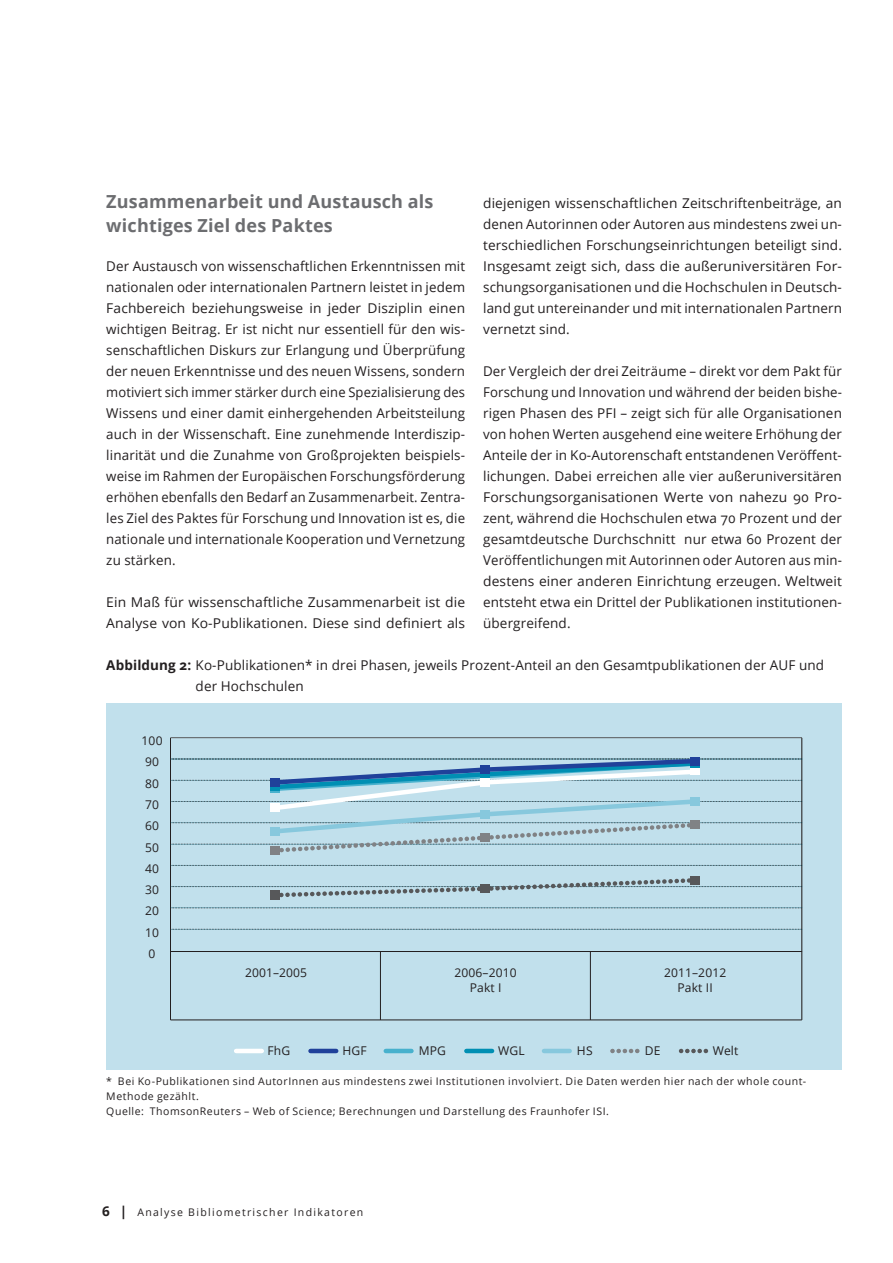
<style>
.page{position:relative;width:893px;height:1263px;background:#fff}
.page>*{position:absolute;margin:0;border:0;box-sizing:border-box;transform-origin:0 0}
._02_Subtitel_2grad{font:700 18px/24px "Open Sans";letter-spacing:.01em;color:#6c6d70}
._03_Text{font:13.5px/21px "Open Sans";letter-spacing:.01em;color:#231f20;text-align:justify}
._06_BU_Abbildung_obe{font:13.5px/21px "Open Sans";letter-spacing:.01em;color:#231f20}
.t1{font:12px/15.1px "Open Sans";letter-spacing:.01em;color:#231f20;text-align:center}
._08_Source_Versatz{font:10.5px/15px "Open Sans";letter-spacing:.05em;color:#231f20}
._08_Source_Versatz-2{font:10.5px "Open Sans";letter-spacing:.125em;color:#231f20}
.s1{font-weight:700}
.s2{font-weight:700;font-size:13.5px}
</style>
<div class="page">
<div style="left:106px;top:703px;width:736px;height:366px;background:#c1e0ec"></div>
<hr style="left:170px;top:1019px;width:632px;height:1px;background:#231f20">
<hr style="left:380px;top:951px;width:1px;height:69px;background:#231f20">
<hr style="left:590px;top:951px;width:1px;height:69px;background:#231f20">
<hr style="left:801px;top:738px;width:1px;height:282px;background:#231f20">
<hr style="left:170px;top:738px;width:1px;height:282px;background:#231f20">
<hr style="left:170px;top:951px;width:632px;height:1px;background:#231f20">
<svg style="left:171px;top:929px;width:631px;height:1px"></svg>
<svg style="left:171px;top:907px;width:631px;height:1px"></svg>
<svg style="left:171px;top:865px;width:631px;height:1px"></svg>
<hr style="left:170px;top:737px;width:632px;height:1px;background:#57585a">
<svg style="left:171px;top:875px;width:631px;height:25px"></svg>
<svg style="left:171px;top:756px;width:631px;height:99px"></svg>
<div style="left:271px;top:784px;width:9px;height:9px;background:#48b1cd"></div>
<div style="left:271px;top:890px;width:9px;height:9px;background:#57585a"></div>
<div style="left:481px;top:884px;width:9px;height:9px;background:#57585a"></div>
<div style="left:691px;top:876px;width:9px;height:9px;background:#57585a"></div>
<div style="left:271px;top:846px;width:9px;height:9px;background:#808285"></div>
<div style="left:481px;top:833px;width:9px;height:9px;background:#808285"></div>
<div style="left:691px;top:820px;width:9px;height:9px;background:#808285"></div>
<div style="left:271px;top:827px;width:9px;height:9px;background:#87c8dd"></div>
<div style="left:481px;top:810px;width:9px;height:9px;background:#87c8dd"></div>
<div style="left:691px;top:797px;width:9px;height:9px;background:#87c8dd"></div>
<div style="left:271px;top:782px;width:9px;height:9px;background:#008fb3"></div>
<div style="left:481px;top:771px;width:9px;height:9px;background:#008fb3"></div>
<svg style="left:691px;top:765px;width:9px;height:3px"></svg>
<div style="left:271px;top:778px;width:9px;height:9px;background:#20419a"></div>
<div style="left:481px;top:765px;width:9px;height:9px;background:#20419a"></div>
<div style="left:691px;top:757px;width:9px;height:8px;background:#20419a"></div>
<div style="left:271px;top:803px;width:9px;height:9px;background:#fff"></div>
<div style="left:481px;top:778px;width:9px;height:9px;background:#fff"></div>
<div style="left:691px;top:768px;width:9px;height:7px;background:#fff"></div>
<hr style="left:236px;top:1049px;width:26px;height:4px;background:#fff">
<hr style="left:311px;top:1049px;width:25px;height:4px;background:#20419a">
<hr style="left:466px;top:1049px;width:26px;height:4px;background:#008fb3">
<hr style="left:544px;top:1049px;width:26px;height:4px;background:#87c8dd">
<hr style="left:386px;top:1049px;width:25px;height:4px;background:#48b1cd">
<svg style="left:681px;top:1049px;width:26px;height:4px"></svg>
<svg style="left:612px;top:1049px;width:26px;height:4px"></svg>
<p class="_02_Subtitel_2grad" style="left:106px;top:189px;width:329px">Zusammenarbeit und Austausch als wichtiges Ziel des Paktes</p>
<p class="_03_Text" style="left:106px;top:255px;width:360px">Der Austausch von wissenschaftlichen Erkenntnissen mit nationalen oder internationalen Partnern leistet in jedem Fachbereich beziehungsweise in jeder Disziplin einen wichtigen Beitrag. Er ist nicht nur essentiell für den wis&shy;senschaftlichen Diskurs zur Erlangung und Überprüfung der neuen Erkenntnisse und des neuen Wissens, sondern motiviert sich immer stärker durch eine Spezialisierung des Wissens und einer damit einhergehenden Arbeitsteilung auch in der Wissenschaft. Eine zunehmende Interdiszip&shy;linarität und die Zunahme von Großprojekten beispiels&shy;weise im Rahmen der Europäischen Forschungsförderung erhöhen ebenfalls den Bedarf an Zusammenarbeit. Zentra&shy;les Ziel des Paktes für Forschung und Innovation ist es, die nationale und internationale Kooperation und Vernetzung zu stärken.</p>
<p class="_03_Text" style="left:106px;top:591px;width:360px">Ein Maß für wissenschaftliche Zusammenarbeit ist die<br>Analyse von Ko-Publikationen. Diese sind definiert als</p>
<p class="_03_Text" style="left:483px;top:192px;width:360px">diejenigen wissenschaftlichen Zeitschriftenbeiträge, an denen Autorinnen oder Autoren aus mindestens zwei un&shy;terschiedlichen Forschungseinrichtungen beteiligt sind.<br>Insgesamt zeigt sich, dass die außeruniversitären For&shy;schungsorganisationen und die Hochschulen in Deutsch&shy;land gut untereinander und mit internationalen Partnern vernetzt sind.</p>
<p class="_03_Text" style="left:483px;top:360px;width:360px">Der Vergleich der drei Zeiträume – direkt vor dem Pakt für Forschung und Innovation und während der beiden bishe&shy;rigen Phasen des PFI – zeigt sich für alle Organisationen von hohen Werten ausgehend eine weitere Erhöhung der Anteile der in Ko-Autorenschaft entstandenen Veröffent&shy;lichungen. Dabei erreichen alle vier außeruniversitären Forschungsorganisationen Werte von nahezu 90 Pro&shy;zent, während die Hochschulen etwa 70 Prozent und der gesamtdeutsche Durchschnitt nur etwa 60 Prozent der Veröffentlichungen mit Autorinnen oder Autoren aus min&shy;destens einer anderen Einrichtung erzeugen. Weltweit entsteht etwa ein Drittel der Publikationen institutionen&shy;übergreifend.</p>
<p class="_06_BU_Abbildung_obe" style="left:196px;top:654px;width:630px;text-indent:-89px"><span class="s1">Abbildung 2:</span> Ko-Publikationen* in drei Phasen, jeweils Prozent-Anteil an den Gesamtpublikationen der AUF und der Hochschulen</p>
<p class="t1" style="left:142px;top:733px;width:22px">100</p>
<p class="t1" style="left:145px;top:754px;width:15px">90</p>
<p class="t1" style="left:145px;top:775px;width:15px">80</p>
<p class="t1" style="left:145px;top:797px;width:15px">70</p>
<p class="t1" style="left:145px;top:818px;width:15px">60</p>
<p class="t1" style="left:145px;top:839px;width:15px">50</p>
<p class="t1" style="left:145px;top:861px;width:15px">40</p>
<p class="t1" style="left:145px;top:882px;width:15px">30</p>
<p class="t1" style="left:145px;top:903px;width:15px">20</p>
<p class="t1" style="left:145px;top:924px;width:15px">10</p>
<p class="t1" style="left:149px;top:946px;width:8px">0</p>
<p class="t1" style="left:245px;top:965px;width:64px">2001–2005</p>
<p class="t1" style="left:454px;top:965px;width:64px">2006–2010<br>Pakt I</p>
<p class="t1" style="left:664px;top:965px;width:64px">2011–2012<br>Pakt II</p>
<p class="t1" style="left:267px;top:1042px;width:24px">FhG</p>
<p class="t1" style="left:342px;top:1042px;width:26px">HGF</p>
<p class="t1" style="left:419px;top:1042px;width:29px">MPG</p>
<p class="t1" style="left:498px;top:1042px;width:28px">WGL</p>
<p class="t1" style="left:577px;top:1042px;width:17px">HS</p>
<p class="t1" style="left:645px;top:1042px;width:17px">DE</p>
<p class="t1" style="left:713px;top:1042px;width:27px">Welt</p>
<p class="_08_Source_Versatz" style="left:106px;top:1073px;width:701px">* Bei Ko-Publikationen sind AutorInnen aus mindestens zwei Institutionen involviert. Die Daten werden hier nach der whole count-<br>Methode gezählt.<br>Quelle: ThomsonReuters – Web of Science; Berechnungen und Darstellung des Fraunhofer ISI.</p>
<p class="_08_Source_Versatz-2" style="left:102px;top:1205px;width:263px"><span class="s2">6 |</span> Analyse Bibliometrischer Indikatoren</p>
</div>
